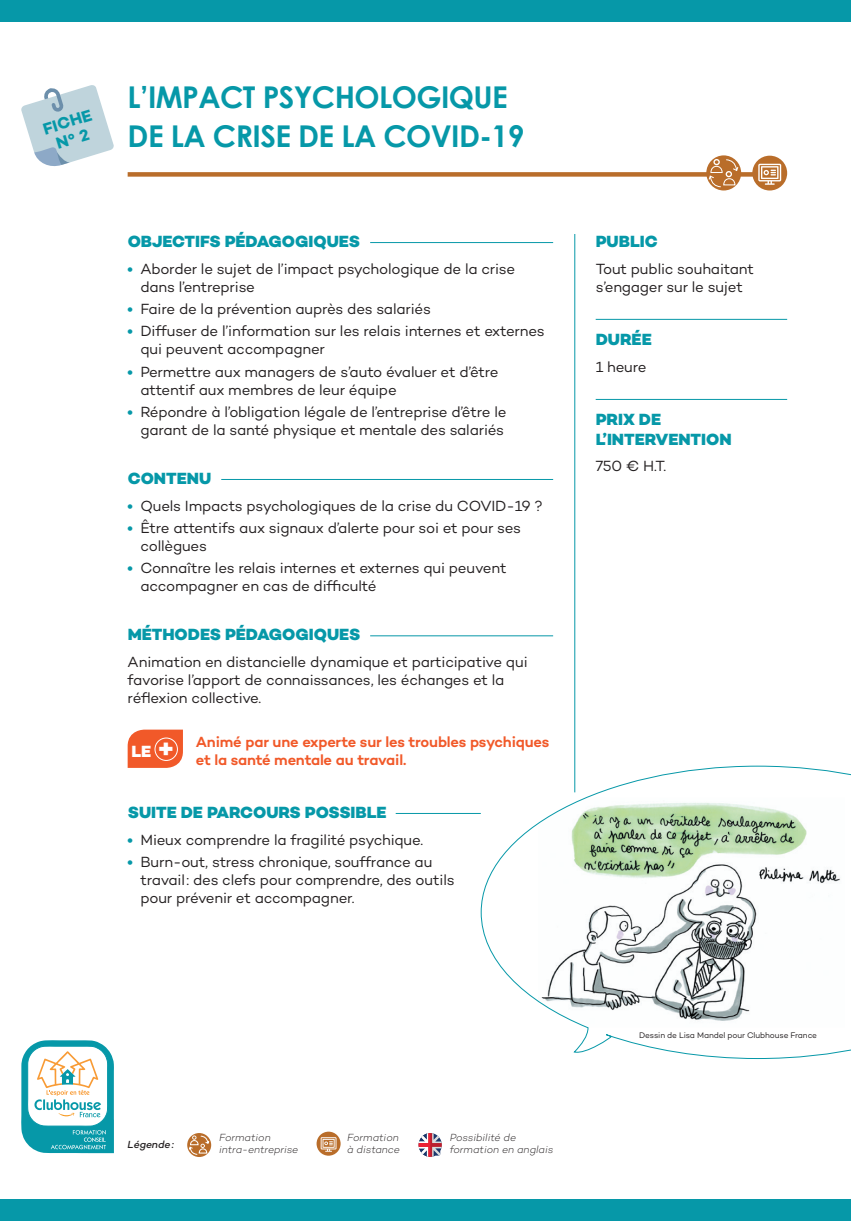
<style>
.page{position:relative;width:851px;height:1221px;background:#fff}
.page>*{position:absolute;margin:0;border:0;box-sizing:border-box;transform-origin:0 0}
.t1{font:700 30px/39px "Century Gothic";letter-spacing:-.02em;color:#0698a8}
.COURANT{font:800 16.5px/19.5px "Campton";color:#0698a8}
.t2{font:700 16.5px/18px "Campton";color:#0698a8;text-align:center}
.COURANT-2{font:800 16.5px "Campton";color:#fff}
.COURANT-3{font:15px/18px "Campton";letter-spacing:-.015em;color:#231f20}
.COURANT-4{font:600 15px/18px "Campton";letter-spacing:-.015em;color:#f15929}
.t3{font:italic 300 10.5px/12px "Campton";color:#231f20}
.t4{font:italic 500 10.5px "Campton";letter-spacing:-.005em;color:#231f20}
.COURANT-5{font:8.25px "Campton";letter-spacing:-.015em;color:#231f20}
.s1{font-weight:700;color:#0698a8}
.s2{font-weight:900;font-size:28.5px}
</style>
<div class="page">
<div style="left:0;top:0;width:850px;height:21px;background:#0698a8"></div>
<div style="left:0;top:1199px;width:850px;height:21px;background:#0698a8"></div>
<svg style="left:21px;top:1040px;width:93px;height:113px"></svg>
<hr style="left:370px;top:242px;width:183px;height:1px;background:#0698a8">
<hr style="left:221px;top:479px;width:332px;height:1px;background:#0698a8">
<hr style="left:370px;top:635px;width:183px;height:1px;background:#0698a8">
<hr style="left:395px;top:813px;width:85px;height:1px;background:#0698a8">
<hr style="left:595px;top:319px;width:192px;height:1px;background:#0698a8">
<hr style="left:595px;top:399px;width:192px;height:1px;background:#0698a8">
<svg style="left:128px;top:729px;width:55px;height:38px;background:#f2663b"></svg>
<div style="left:155px;top:737px;width:23px;height:23px;border:1px solid #fff;border-radius:50%"></div>
<hr style="left:574px;top:234px;width:1px;height:558px;background:#0698a8">
<svg style="left:21px;top:85px;width:93px;height:81px"></svg>
<svg style="left:480px;top:765px;width:370px;height:294px"></svg>
<svg style="left:187px;top:1132px;width:24px;height:24px"></svg>
<svg style="left:188px;top:1134px;width:22px;height:21px"></svg>
<svg style="left:418px;top:1133px;width:24px;height:23px"></svg>
<svg style="left:316px;top:1131px;width:24px;height:24px"></svg>
<svg style="left:320px;top:1137px;width:16px;height:14px"></svg>
<div style="left:128px;top:172px;width:641px;height:5px;background:#b96d2a"></div>
<div style="left:752px;top:156px;width:35px;height:34px;background:#b96d2a;border-radius:50%"></div>
<svg style="left:758px;top:164px;width:23px;height:21px"></svg>
<svg style="left:706px;top:155px;width:35px;height:35px"></svg>
<svg style="left:707px;top:159px;width:31px;height:29px"></svg>
<p class="t2" style="left:41px;top:120px;width:52px;rotate:-17deg">FICHE<br>N° 2</p>
<p class="t1" style="left:128px;top:76px;width:398px">L’IMPACT PSYCHOLOGIQUE<br>DE LA CRISE DE LA COVID-19</p>
<p class="COURANT" style="left:128px;top:232px;width:234px">OBJECTIFS PÉDAGOGIQUES</p>
<p class="COURANT-3" style="left:140px;top:259px;width:376px;text-indent:-13px"><span class="s1">•</span> Aborder le sujet de l’impact psychologique de la crise dans l’entreprise</p>
<p class="COURANT-3" style="left:128px;top:299px;width:305px"><span class="s1">•</span> Faire de la prévention auprès des salariés</p>
<p class="COURANT-3" style="left:140px;top:322px;width:405px;text-indent:-13px"><span class="s1">•</span> Diffuser de l’information sur les relais internes et externes qui peuvent accompagner</p>
<p class="COURANT-3" style="left:140px;top:362px;width:360px;text-indent:-13px"><span class="s1">•</span> Permettre aux managers de s’auto évaluer et d’être attentif aux membres de leur équipe</p>
<p class="COURANT-3" style="left:128px;top:402px;width:380px;text-align:right"><span class="s1">•</span> Répondre à l’obligation légale de l’entreprise d’être le garant de la santé physique et mentale des salariés</p>
<p class="COURANT" style="left:128px;top:468px;width:85px">CONTENU</p>
<p class="COURANT-3" style="left:128px;top:496px;width:417px"><span class="s1">•</span> Quels Impacts psychologiques de la crise du COVID-19 ?</p>
<p class="COURANT-3" style="left:140px;top:518px;width:382px;text-indent:-13px"><span class="s1">•</span> Être attentifs aux signaux d’alerte pour soi et pour ses collègues</p>
<p class="COURANT-3" style="left:140px;top:558px;width:367px;text-indent:-13px"><span class="s1">•</span> Connaître les relais internes et externes qui peuvent accompagner en cas de difficulté</p>
<p class="COURANT" style="left:128px;top:625px;width:234px">MÉTHODES PÉDAGOGIQUES</p>
<p class="COURANT-3" style="left:128px;top:652px;width:401px">Animation en distancielle dynamique et participative qui favorise l’apport de connaissances, les échanges et la réflexion collective.</p>
<p class="COURANT-4" style="left:196px;top:732px;width:355px">Animé par une experte sur les troubles psychiques et la santé mentale au travail.</p>
<p class="COURANT-2" style="left:131px;top:740px;width:45px">LE <span class="s2">+</span></p>
<p class="COURANT" style="left:128px;top:802px;width:260px">SUITE DE PARCOURS POSSIBLE</p>
<p class="COURANT-3" style="left:128px;top:830px;width:297px"><span class="s1">•</span> Mieux comprendre la fragilité psychique.</p>
<p class="COURANT-3" style="left:140px;top:852px;width:316px;text-indent:-13px"><span class="s1">•</span> Burn-out, stress chronique, souffrance au travail: des clefs pour comprendre, des outils pour prévenir et accompagner.</p>
<p class="COURANT" style="left:595px;top:232px;width:63px">PUBLIC</p>
<p class="COURANT-3" style="left:595px;top:259px;width:160px">Tout public souhaitant s’engager sur le sujet</p>
<p class="COURANT" style="left:595px;top:330px;width:57px">DURÉE</p>
<p class="COURANT-3" style="left:595px;top:357px;width:52px">1 heure</p>
<p class="COURANT" style="left:595px;top:410px;width:137px">PRIX DE<br>L’INTERVENTION</p>
<p class="COURANT-3" style="left:595px;top:457px;width:72px">750 € H.T.</p>
<p class="t3" style="left:219px;top:1131px;width:81px">Formation intra-entreprise</p>
<p class="t3" style="left:449px;top:1131px;width:105px">Possibilité de formation en anglais</p>
<p class="t4" style="left:128px;top:1137px;width:48px">Légende:</p>
<p class="t3" style="left:347px;top:1131px;width:54px">Formation à distance</p>
<p class="COURANT-5" style="left:639px;top:1030px;width:179px">Dessin de Lisa Mandel pour Clubhouse France</p>
</div>
